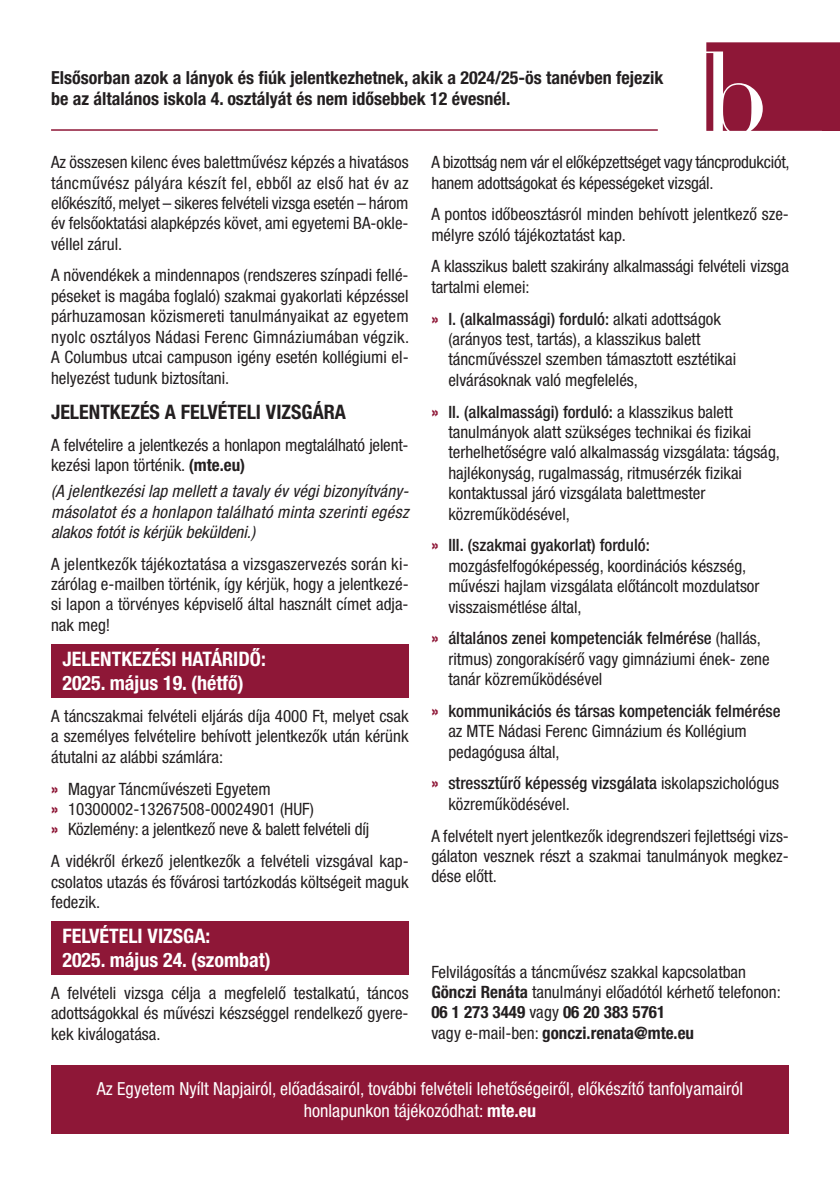
<style>
.page{position:relative;width:840px;height:1191px;background:#fff}
.page>*{position:absolute;margin:0;border:0;box-sizing:border-box;transform-origin:0 0}
.t1{font:700 condensed 20px/24px "Helvetica Neue LT Pro";color:#fff}
.t2{font:700 condensed 20px "Helvetica Neue LT Pro";color:#231f20}
.t3{font:700 condensed 18px/21.6px "Helvetica Neue LT Pro";color:#231f20}
.t4{font:condensed 18px/21.6px "Helvetica Neue LT Pro";color:#fff;text-align:center}
.t5{font:condensed 17px/20.4px "Helvetica Neue LT Pro";color:#231f20}
.t6{font:italic condensed 17px/20.4px "Helvetica Neue LT Pro";color:#231f20;text-align:justify}
.s1{font-weight:700}
.s2{font-weight:700;color:#8e1737}
.s3{font-weight:500}
</style>
<div class="page">
<div style="left:51px;top:644px;width:357px;height:54px;background:#8e1737"></div>
<div style="left:51px;top:921px;width:357px;height:53px;background:#8e1737"></div>
<div style="left:51px;top:1065px;width:737px;height:69px;background:#8e1737"></div>
<svg style="left:706px;top:43px;width:116px;height:88px;background:#9c3551"></svg>
<div style="left:822px;top:43px;width:17px;height:88px;background:#8e1737"></div>
<hr style="left:51px;top:129px;width:606px;height:2px;background:#8e1737">
<p class="t3" style="left:51px;top:66px;width:613px">Elsősorban azok a lányok és fiúk jelentkezhetnek, akik a 2024/25-ös tanévben fejezik be az általános iskola 4. osztályát és nem idősebbek 12 évesnél.</p>
<p class="t5" style="left:51px;top:152px;width:359px;text-align:justify">Az összesen kilenc éves balettművész képzés a hivatásos táncművész pályára készít fel, ebből az első hat év az előkészítő, melyet – sikeres felvételi vizsga esetén – három év felsőoktatási alapképzés követ, ami egyetemi BA-okle&shy;véllel zárul.</p>
<p class="t5" style="left:51px;top:265px;width:359px;text-align:justify">A növendékek a mindennapos (rendszeres színpadi fellé&shy;péseket is magába foglaló) szakmai gyakorlati képzéssel párhuzamosan közismereti tanulmányaikat az egyetem nyolc osztályos Nádasi Ferenc Gimnáziumában végzik.<br>A Columbus utcai campuson igény esetén kollégiumi el&shy;helyezést tudunk biztosítani.</p>
<p class="t2" style="left:51px;top:400px;width:296px">JELENTKEZÉS A FELVÉTELI VIZSGÁRA</p>
<p class="t5" style="left:51px;top:434px;width:359px">A felvételire a jelentkezés a honlapon megtalálható jelent&shy;kezési lapon történik. <span class="s1">(mte.eu)</span></p>
<p class="t6" style="left:51px;top:481px;width:359px">(A jelentkezési lap mellett a tavaly év végi bizonyítvány&shy;másolatot és a honlapon található minta szerinti egész alakos fotót is kérjük beküldeni.)</p>
<p class="t5" style="left:51px;top:553px;width:359px;text-align:justify">A jelentkezők tájékoztatása a vizsgaszervezés során ki&shy;zárólag e-mailben történik, így kérjük, hogy a jelentkezé&shy;si lapon a törvényes képviselő által használt címet adja&shy;nak meg!</p>
<p class="t1" style="left:62px;top:647px;width:205px">JELENTKEZÉSI HATÁRIDŐ:<br>2025. május 19. (hétfő)</p>
<p class="t5" style="left:51px;top:705px;width:359px;text-align:justify">A táncszakmai felvételi eljárás díja 4000 Ft, melyet csak a személyes felvételire behívott jelentkezők után kérünk átutalni az alábbi számlára:</p>
<p class="t5" style="left:51px;top:778px;width:319px"><span class="s2">»</span> Magyar Táncművészeti Egyetem<br><span class="s2">»</span> 10300002-13267508-00024901 (HUF)<br><span class="s2">»</span> Közlemény: a jelentkező neve &amp; balett felvételi díj</p>
<p class="t5" style="left:51px;top:851px;width:359px;text-align:justify">A vidékről érkező jelentkezők a felvételi vizsgával kap&shy;csolatos utazás és fővárosi tartózkodás költségeit maguk fedezik.</p>
<p class="t1" style="left:62px;top:924px;width:210px">FELVÉTELI VIZSGA:<br>2025. május 24. (szombat)</p>
<p class="t5" style="left:51px;top:982px;width:359px;text-align:justify">A felvételi vizsga célja a megfelelő testalkatú, táncos adottságokkal és művészi készséggel rendelkező gyere&shy;kek kiválogatása.</p>
<p class="t5" style="left:431px;top:152px;width:359px">A bizottság nem vár el előképzettséget vagy táncprodukciót, hanem adottságokat és képességeket vizsgál.</p>
<p class="t5" style="left:431px;top:204px;width:359px">A pontos időbeosztásról minden behívott jelentkező sze&shy;mélyre szóló tájékoztatást kap.</p>
<p class="t5" style="left:431px;top:256px;width:359px">A klasszikus balett szakirány alkalmassági felvételi vizsga tartalmi elemei:</p>
<p class="t5" style="left:448px;top:308px;width:289px;text-indent:-17px"><span class="s2">»</span> <span class="s3">I. (alkalmassági) forduló:</span> alkati adottságok (arányos test, tartás), a klasszikus balett táncművésszel szemben támasztott esztétikai elvárásoknak való megfelelés,</p>
<p class="t5" style="left:448px;top:401px;width:333px;text-indent:-17px"><span class="s2">»</span> <span class="s3">II. (alkalmassági) forduló:</span> a klasszikus balett tanulmányok alatt szükséges technikai és fizikai terhelhetőségre való alkalmasság vizsgálata: tágság, hajlékonyság, rugalmasság, ritmusérzék fizikai kontaktussal járó vizsgálata balettmester közreműködésével,</p>
<p class="t5" style="left:448px;top:535px;width:312px;text-indent:-17px"><span class="s2">»</span> <span class="s3">III. (szakmai gyakorlat) forduló: </span>mozgásfelfogóképesség, koordinációs készség, művészi hajlam vizsgálata előtáncolt mozdulatsor visszaismétlése által,</p>
<p class="t5" style="left:448px;top:628px;width:322px;text-indent:-17px"><span class="s2">»</span> <span class="s3">általános zenei kompetenciák felmérése</span> (hallás, ritmus) zongorakísérő vagy gimnáziumi ének- zene tanár közreműködésével</p>
<p class="t5" style="left:448px;top:700px;width:334px;text-indent:-17px"><span class="s2">»</span> <span class="s3">kommunikációs és társas kompetenciák felmérése </span>az MTE Nádasi Ferenc Gimnázium és Kollégium pedagógusa által,</p>
<p class="t5" style="left:448px;top:773px;width:332px;text-indent:-17px"><span class="s2">»</span> <span class="s3">stressztűrő képesség vizsgálata</span> iskolapszichológus közreműködésével.</p>
<p class="t5" style="left:431px;top:825px;width:359px;text-align:justify">A felvételt nyert jelentkezők idegrendszeri fejlettségi vizs&shy;gálaton vesznek részt a szakmai tanulmányok megkez&shy;dése előtt.</p>
<p class="t5" style="left:431px;top:961px;width:351px">Felvilágosítás a táncművész szakkal kapcsolatban <span class="s1">Gönczi Renáta</span> tanulmányi előadótól kérhető telefonon:<br><span class="s1">06 1 273 3449</span> vagy <span class="s1">06 20 383 5761<br></span>vagy e-mail-ben: <span class="s1">gonczi.renata@mte.eu</span></p>
<p class="t4" style="left:97px;top:1078px;width:647px">Az Egyetem Nyílt Napjairól, előadásairól, további felvételi lehetőségeiről, előkészítő tanfolyamairól honlapunkon tájékozódhat: <span class="s1">mte.eu</span></p>
</div>
